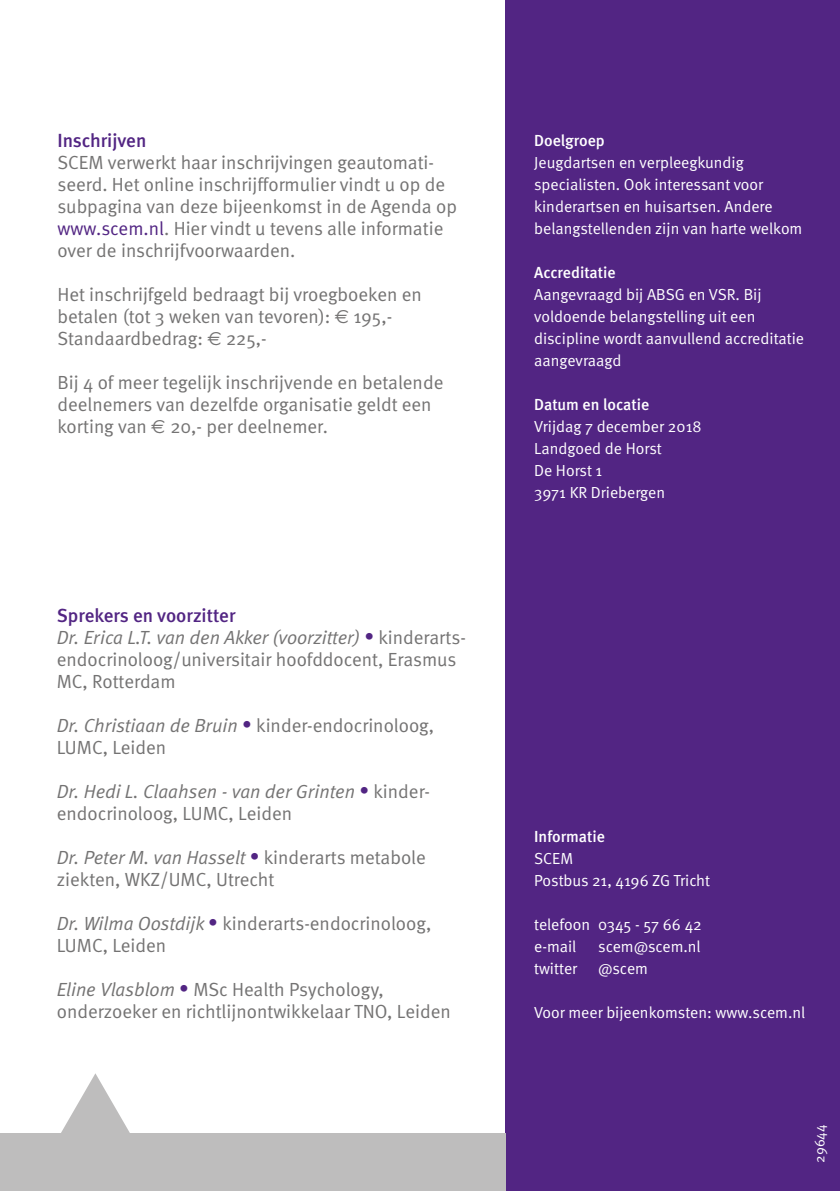
<style>
.page{position:relative;width:840px;height:1191px;background:#fff}
.page>*{position:absolute;margin:0;border:0;box-sizing:border-box;transform-origin:0 0}
.t1{font:19px/22px "Meta Normal";color:#747373}
.t2{font:500 19px "Meta";color:#522583}
.t3{font:19px "Meta Medium LF";letter-spacing:-.005em;color:#522583}
.t4{font:16px/22px "Meta Normal";color:#fff}
.t5{font:500 16px "Meta";color:#fff}
.t6{font:14px "Meta Normal";letter-spacing:-.005em;color:#fff}
.s1{color:#522583}
.s2{font-family:"Euro Sans"}
.s3{font-style:italic}
</style>
<div class="page">
<div style="left:505px;top:0;width:334px;height:1191px;background:#522583"></div>
<div style="left:0;top:1133px;width:505px;height:58px;background:#bebdbd"></div>
<svg style="left:61px;top:1073px;width:69px;height:60px"></svg>
<p class="t3" style="left:57px;top:129px;width:90px">Inschrijven</p>
<p class="t1" style="left:57px;top:151px;width:401px">SCEM verwerkt haar inschrijvingen geautomati&shy;seerd. Het online inschrijfformulier vindt u op de subpagina van deze bijeenkomst in de Agenda op <span class="s1">www.scem.nl</span>. Hier vindt u tevens alle informatie over de inschrijfvoorwaarden.</p>
<p class="t1" style="left:57px;top:283px;width:366px">Het inschrijfgeld bedraagt bij vroegboeken en betalen (tot 3 weken van tevoren): <span class="s2">€</span> 195,-<br>Standaardbedrag: <span class="s2">€</span> 225,-</p>
<p class="t1" style="left:57px;top:371px;width:387px">Bij 4 of meer tegelijk inschrijvende en betalende deelnemers van dezelfde organisatie geldt een korting van <span class="s2">€</span> 20,- per deelnemer.</p>
<p class="t2" style="left:57px;top:604px;width:180px">Sprekers en voorzitter</p>
<p class="t1" style="left:57px;top:626px;width:410px"><span class="s3">Dr. Erica L.T. van den Akker (voorzitter)</span> <span class="s1">•</span> kinderarts&shy;endocrinoloog/universitair hoofddocent, Erasmus<br>MC, Rotterdam</p>
<p class="t1" style="left:57px;top:714px;width:379px"><span class="s3">Dr. Christiaan de Bruin</span> <span class="s1">•</span> kinder-endocrinoloog,<br>LUMC, Leiden</p>
<p class="t1" style="left:57px;top:780px;width:374px"><span class="s3">Dr. Hedi L. Claahsen - van der Grinten</span> <span class="s1">•</span> kinder&shy;endocrinoloog, LUMC, Leiden</p>
<p class="t1" style="left:57px;top:846px;width:370px"><span class="s3">Dr. Peter M. van Hasselt</span> <span class="s1">•</span> kinderarts metabole ziekten, WKZ/UMC, Utrecht</p>
<p class="t1" style="left:57px;top:912px;width:376px"><span class="s3">Dr. Wilma Oostdijk</span> <span class="s1">•</span> kinderarts-endocrinoloog,<br>LUMC, Leiden</p>
<p class="t1" style="left:57px;top:978px;width:395px"><span class="s3">Eline Vlasblom</span> <span class="s1">•</span> MSc Health Psychology, onderzoeker en richtlijnontwikkelaar TNO, Leiden</p>
<p class="t5" style="left:534px;top:131px;width:72px">Doelgroep</p>
<p class="t4" style="left:534px;top:151px;width:269px">Jeugdartsen en verpleegkundig specialisten. Ook interessant voor kinderartsen en huisartsen. Andere belangstellenden zijn van harte welkom</p>
<p class="t5" style="left:534px;top:263px;width:83px">Accreditatie</p>
<p class="t4" style="left:534px;top:283px;width:271px">Aangevraagd bij ABSG en VSR. Bij voldoende belangstelling uit een discipline wordt aanvullend accreditatie aangevraagd</p>
<p class="t5" style="left:534px;top:395px;width:116px">Datum en locatie</p>
<p class="t4" style="left:534px;top:415px;width:169px">Vrijdag 7 december 2018<br>Landgoed de Horst<br>De Horst 1<br>3971 KR Driebergen</p>
<p class="t5" style="left:534px;top:827px;width:72px">Informatie</p>
<p class="t4" style="left:534px;top:847px;width:177px">SCEM<br>Postbus 21, 4196 ZG Tricht</p>
<p class="t4" style="left:534px;top:913px;width:169px">telefoon 0345 - 57 66 42 e-mail</p>
<p class="t4" style="left:598px;top:935px;width:104px">scem@scem.nl</p>
<p class="t4" style="left:534px;top:957px;width:44px">twitter</p>
<p class="t4" style="left:598px;top:957px;width:51px">@scem</p>
<p class="t4" style="left:534px;top:1001px;width:272px">Voor meer bijeenkomsten: www.scem.nl</p>
<p class="t6" style="left:811px;top:1162px;width:39px;rotate:-90deg">29644</p>
</div>
